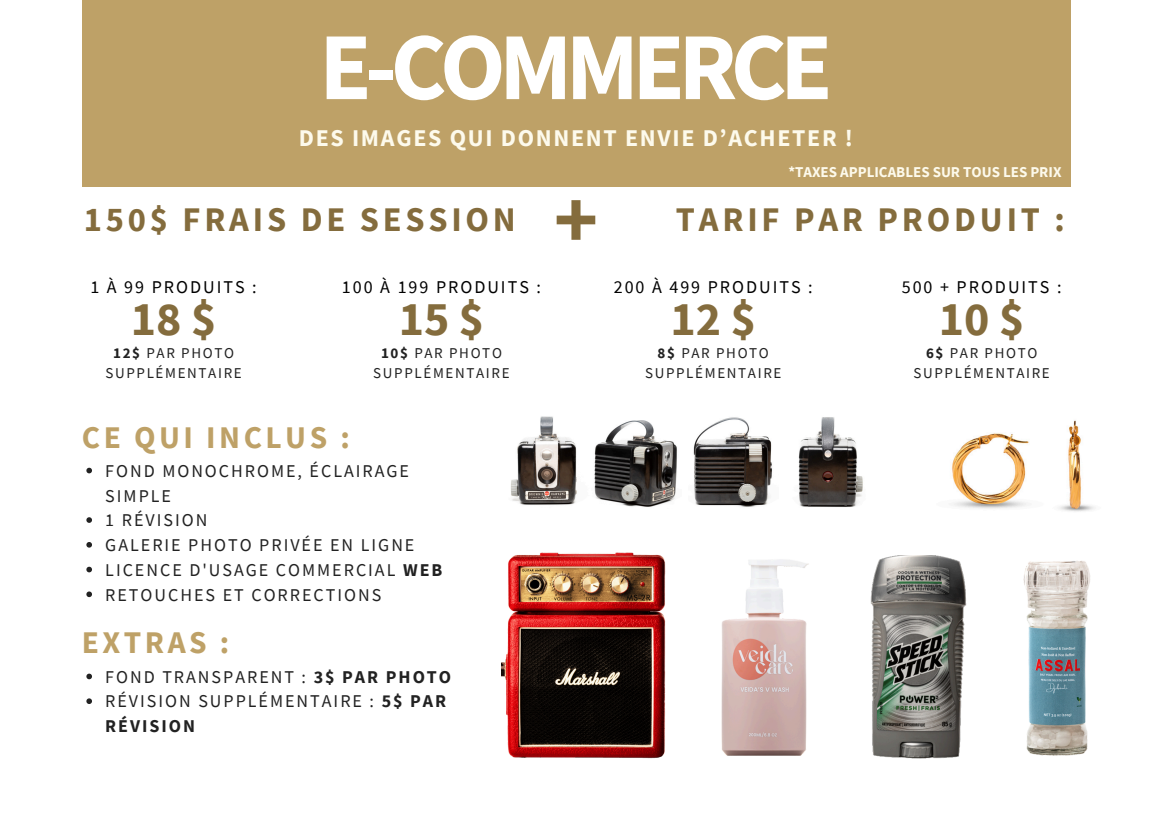
<style>
.page{position:relative;width:1152px;height:819px;background:#fff}
.page>*{position:absolute;margin:0;border:0;box-sizing:border-box;transform-origin:0 0}
.t1{font:700 96px "Source Sans Pro";letter-spacing:-.07em;color:#fff}
.t2{font:700 84px "Source Sans Pro";color:#846c3d}
.t3{font:700 48px "Source Sans Pro";color:#846c3d}
.t4{font:700 34.5px "Source Sans Pro";letter-spacing:.11em;color:#846c3d}
.t5{font:700 31.5px "Source Sans Pro";letter-spacing:.11em;color:#bea167}
.t6{font:700 24px "Source Sans Pro";letter-spacing:.07em;color:#fdfaec}
.t7{font:18px/24.8px "Source Sans Pro";letter-spacing:.11em;color:#222}
.t8{font:18px "Source Sans Pro";letter-spacing:.11em;color:#000}
.t9{font:15px/20.2px "Source Sans Pro";letter-spacing:.11em;color:#222;text-align:center}
.t10{font:700 15px "Source Sans Pro";color:#fdfaec}
.s1{font-weight:700}
</style>
<div class="page">
<div style="left:82px;top:0;width:988px;height:186px;background:#bea167"></div>
<img style="left:870px;top:555px;width:97px;height:204px">
<img style="left:1023px;top:561px;width:67px;height:195px">
<img style="left:502px;top:552px;width:164px;height:207px">
<img style="left:721px;top:559px;width:88px;height:197px">
<img style="left:511px;top:416px;width:166px;height:91px">
<img style="left:693px;top:417px;width:79px;height:90px">
<img style="left:798px;top:417px;width:65px;height:90px">
<img style="left:952px;top:420px;width:143px;height:92px">
<svg style="left:86px;top:468px;width:6px;height:5px"></svg>
<svg style="left:86px;top:517px;width:6px;height:6px"></svg>
<svg style="left:86px;top:542px;width:6px;height:6px"></svg>
<svg style="left:86px;top:567px;width:6px;height:5px"></svg>
<svg style="left:86px;top:592px;width:6px;height:5px"></svg>
<svg style="left:86px;top:674px;width:6px;height:5px"></svg>
<svg style="left:86px;top:698px;width:6px;height:6px"></svg>
<h5 class="t1" style="left:319px;top:5px;width:515px">E-COMMERCE</h5>
<h2 class="t6" style="left:299px;top:123px;width:556px">DES IMAGES QUI DONNENT ENVIE D’ACHETER !</h2>
<p class="t10" style="left:788px;top:162px;width:275px">*TAXES APPLICABLES SUR TOUS LES PRIX</p>
<p class="t4" style="left:84px;top:197px;width:434px">150$ FRAIS DE SESSION</p>
<h3 class="t2" style="left:554px;top:165px;width:46px">+</h3>
<p class="t4" style="left:676px;top:197px;width:391px">TARIF PAR PRODUIT :</p>
<h5 class="t8" style="left:90px;top:275px;width:168px">1 À 99 PRODUITS :</h5>
<h2 class="t8" style="left:342px;top:275px;width:201px">100 À 199 PRODUITS :</h2>
<p class="t8" style="left:614px;top:275px;width:201px">200 À 499 PRODUITS :</p>
<h5 class="t8" style="left:902px;top:275px;width:161px">500 + PRODUITS :</h5>
<p class="t3" style="left:131px;top:287px;width:87px">18$</p>
<h5 class="t3" style="left:399px;top:287px;width:87px">15$</h5>
<h2 class="t3" style="left:670px;top:287px;width:87px">12$</h2>
<p class="t3" style="left:939px;top:287px;width:87px">10$</p>
<p class="t9" style="left:105px;top:342px;width:138px"><span class="s1">12$</span> PAR PHOTO<br>SUPPLÉMENTAIRE</p>
<p class="t9" style="left:373px;top:342px;width:138px"><span class="s1">10$</span> PAR PHOTO<br>SUPPLÉMENTAIRE</p>
<p class="t9" style="left:645px;top:342px;width:138px"><span class="s1">8$</span> PAR PHOTO<br>SUPPLÉMENTAIRE</p>
<p class="t9" style="left:914px;top:342px;width:138px"><span class="s1">6$</span> PAR PHOTO<br>SUPPLÉMENTAIRE</p>
<h1 class="t5" style="left:82px;top:417px;width:269px">CE QUI INCLUS :</h1>
<h4 class="t7" style="left:105px;top:458px;width:305px">FOND MONOCHROME, ÉCLAIRAGE<br>SIMPLE</h4>
<p class="t7" style="left:105px;top:507px;width:104px">1 RÉVISION</p>
<p class="t7" style="left:105px;top:532px;width:311px">GALERIE PHOTO PRIVÉE EN LIGNE</p>
<h3 class="t7" style="left:105px;top:557px;width:339px">LICENCE D'USAGE COMMERCIAL <span class="s1">WEB</span></h3>
<h3 class="t7" style="left:105px;top:582px;width:277px">RETOUCHES ET CORRECTIONS</h3>
<h2 class="t5" style="left:82px;top:622px;width:149px">EXTRAS :</h2>
<p class="t7" style="left:105px;top:664px;width:347px">FOND TRANSPARENT : <span class="s1">3$ PAR PHOTO</span></p>
<h3 class="t7" style="left:105px;top:689px;width:342px">RÉVISION SUPPLÉMENTAIRE : <span class="s1">5$ PAR<br>RÉVISION</span></h3>
</div>
